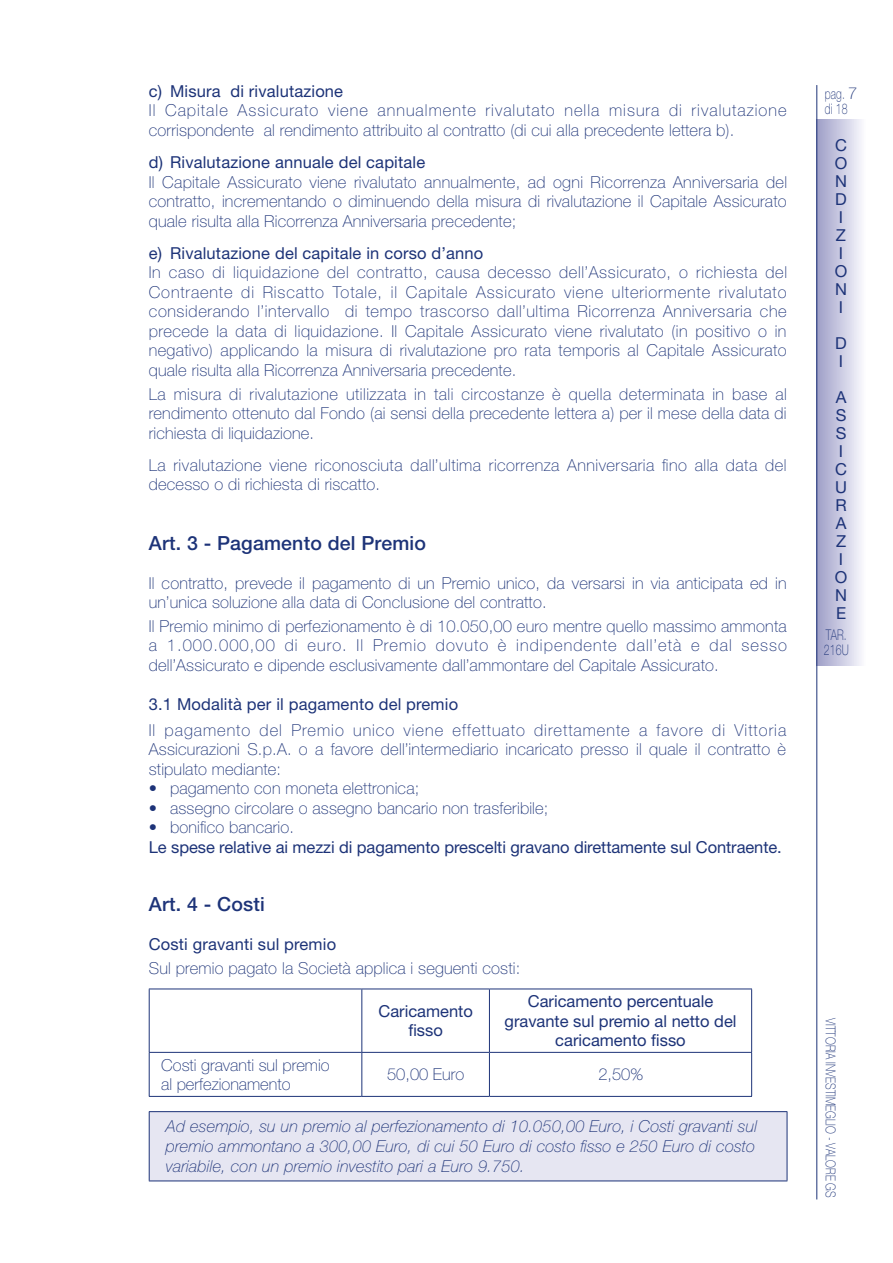
<style>
.page{position:relative;width:893px;height:1263px;background:#fff}
.page>*{position:absolute;margin:0;border:0;box-sizing:border-box;transform-origin:0 0}
.t1{font:500 19.5px "Helvetica Neue LT Std";letter-spacing:.01em;color:#1d3378}
.t2{font:100 16.5px/19.5px "Helvetica Neue LT Std";letter-spacing:.01em;color:#1d3378;text-align:justify}
.t3{font:16.5px/18px "Helvetica Neue LT Std";color:#1d3378}
.t4{font:italic 100 16.5px/20.2px "Helvetica Neue LT Std";letter-spacing:.01em;color:#1d3378}
.t5{font:100 16.5px/19.5px "Helvetica Neue LT Std";letter-spacing:.035em;color:#1d3378}
.t6{font:100 16.5px/19.5px "Helvetica Neue LT Std";letter-spacing:.03em;color:#1d3378}
.t7{font:100 14.7px/15px "Helvetica Neue LT Std";letter-spacing:.01em;color:#1d3378;scale:.71 1}
.t8{font:100 13.65px "Helvetica Neue LT Std";color:#1d3378;scale:.77 1}
.s1{font-size:16.5px}
</style>
<div class="page">
<div style="left:817px;top:120px;width:48px;height:546px;background:linear-gradient(to right,#9e9fc8,#f9f8fd)"></div>
<hr style="left:816px;top:85px;width:1px;height:1114px;background:#1d3378">
<hr style="left:149px;top:988px;width:213px;height:1px;background:#1d3378">
<hr style="left:149px;top:989px;width:1px;height:63px;background:#1d3378">
<hr style="left:362px;top:988px;width:127px;height:1px;background:#1d3378">
<hr style="left:361px;top:989px;width:1px;height:63px;background:#1d3378">
<hr style="left:489px;top:988px;width:263px;height:1px;background:#1d3378">
<hr style="left:489px;top:989px;width:1px;height:63px;background:#1d3378">
<hr style="left:751px;top:989px;width:1px;height:63px;background:#1d3378">
<hr style="left:149px;top:1052px;width:213px;height:1px;background:#1d3378">
<hr style="left:149px;top:1053px;width:1px;height:43px;background:#1d3378">
<hr style="left:362px;top:1052px;width:127px;height:1px;background:#1d3378">
<hr style="left:361px;top:1053px;width:1px;height:43px;background:#1d3378">
<hr style="left:489px;top:1052px;width:263px;height:1px;background:#1d3378">
<hr style="left:489px;top:1053px;width:1px;height:43px;background:#1d3378">
<hr style="left:751px;top:1053px;width:1px;height:43px;background:#1d3378">
<hr style="left:149px;top:1096px;width:213px;height:1px;background:#1d3378">
<hr style="left:362px;top:1096px;width:127px;height:1px;background:#1d3378">
<hr style="left:489px;top:1096px;width:263px;height:1px;background:#1d3378">
<div style="left:149px;top:1112px;width:638px;height:69px;background:#e6e6f2"></div>
<hr style="left:149px;top:1111px;width:638px;height:1px;background:#1d3378">
<hr style="left:149px;top:1112px;width:1px;height:68px;background:#1d3378">
<hr style="left:787px;top:1112px;width:1px;height:68px;background:#1d3378">
<hr style="left:149px;top:1180px;width:638px;height:1px;background:#1d3378">
<p class="t3" style="left:149px;top:82px;width:196px">c) Misura di rivalutazione</p>
<p class="t5" style="left:149px;top:101px;width:639px">Il Capitale Assicurato viene annualmente rivalutato nella misura di rivalutazione corrispondente al rendimento attribuito al contratto (di cui alla precedente lettera b).</p>
<p class="t3" style="left:149px;top:153px;width:278px">d) Rivalutazione annuale del capitale</p>
<p class="t2" style="left:149px;top:172px;width:640px">Il Capitale Assicurato viene rivalutato annualmente, ad ogni Ricorrenza Anniversaria del contratto, incrementando o diminuendo della misura di rivalutazione il Capitale Assicurato quale risulta alla Ricorrenza Anniversaria precedente;</p>
<p class="t3" style="left:149px;top:244px;width:336px">e) Rivalutazione del capitale in corso d’anno</p>
<p class="t2" style="left:149px;top:263px;width:640px">In caso di liquidazione del contratto, causa decesso dell’Assicurato, o richiesta del Contraente di Riscatto Totale, il Capitale Assicurato viene ulteriormente rivalutato considerando l’intervallo di tempo trascorso dall’ultima Ricorrenza Anniversaria che precede la data di liquidazione. Il Capitale Assicurato viene rivalutato (in positivo o in negativo) applicando la misura di rivalutazione pro rata temporis al Capitale Assicurato quale risulta alla Ricorrenza Anniversaria precedente.</p>
<p class="t2" style="left:149px;top:384px;width:639px">La misura di rivalutazione utilizzata in tali circostanze è quella determinata in base al rendimento ottenuto dal Fondo (ai sensi della precedente lettera a) per il mese della data di richiesta di liquidazione.</p>
<p class="t6" style="left:149px;top:455px;width:639px">La rivalutazione viene riconosciuta dall’ultima ricorrenza Anniversaria fino alla data del decesso o di richiesta di riscatto.</p>
<p class="t1" style="left:149px;top:531px;width:279px">Art. 3 - Pagamento del Premio</p>
<p class="t2" style="left:149px;top:573px;width:639px">Il contratto, prevede il pagamento di un Premio unico, da versarsi in via anticipata ed in un’unica soluzione alla data di Conclusione del contratto.</p>
<p class="t2" style="left:149px;top:616px;width:640px">Il Premio minimo di perfezionamento è di 10.050,00 euro mentre quello massimo ammonta a 1.000.000,00 di euro. Il Premio dovuto è indipendente dall’età e dal sesso dell’Assicurato e dipende esclusivamente dall’ammontare del Capitale Assicurato.</p>
<p class="t3" style="left:149px;top:695px;width:311px">3.1 Modalità per il pagamento del premio</p>
<p class="t2" style="left:149px;top:720px;width:639px">Il pagamento del Premio unico viene effettuato direttamente a favore di Vittoria Assicurazioni S.p.A. o a favore dell’intermediario incaricato presso il quale il contratto è stipulato mediante:</p>
<p class="t2" style="left:149px;top:779px;width:272px">• pagamento con moneta elettronica;</p>
<p class="t2" style="left:149px;top:798px;width:401px">• assegno circolare o assegno bancario non trasferibile;</p>
<p class="t2" style="left:149px;top:818px;width:147px">• bonifico bancario.</p>
<p class="t3" style="left:149px;top:838px;width:634px">Le spese relative ai mezzi di pagamento prescelti gravano direttamente sul Contraente.</p>
<p class="t1" style="left:149px;top:893px;width:117px">Art. 4 - Costi</p>
<p class="t3" style="left:149px;top:935px;width:189px">Costi gravanti sul premio</p>
<p class="t2" style="left:149px;top:958px;width:373px">Sul premio pagato la Società applica i seguenti costi:</p>
<p class="t3" style="left:378px;top:1001px;width:96px;line-height:19.8px;text-align:center">Caricamento fisso</p>
<p class="t3" style="left:505px;top:991px;width:233px;line-height:19.8px;text-align:center">Caricamento percentuale gravante sul premio al netto del caricamento fisso</p>
<p class="t2" style="left:161px;top:1055px;width:170px">Costi gravanti sul premio al perfezionamento</p>
<p class="t2" style="left:387px;top:1065px;width:79px">50,00 Euro</p>
<p class="t2" style="left:598px;top:1065px;width:46px">2,50%</p>
<p class="t4" style="left:166px;top:1116px;width:593px">Ad esempio, su un premio al perfezionamento di 10.050,00 Euro, i Costi gravanti sul premio ammontano a 300,00 Euro, di cui 50 Euro di costo fisso e 250 Euro di costo variabile, con un premio investito pari a Euro 9.750.</p>
<p class="t7" style="left:825px;top:86px;width:47px">pag. <span class="s1">7 </span>di 18</p>
<p class="t3" style="left:835px;top:136px;width:14px">C<br>O<br>N<br>D<br>I<br>Z<br>I<br>O<br>N<br>I</p>
<p class="t3" style="left:835px;top:334px;width:13px">D<br>I</p>
<p class="t3" style="left:835px;top:388px;width:14px">A<br>S<br>S<br>I<br>C<br>U<br>R<br>A<br>Z<br>I<br>O<br>N<br>E</p>
<p class="t7" style="left:824px;top:627px;width:37px">TAR.<br>216U</p>
<p class="t8" style="left:839px;top:1018px;width:234px;rotate:90deg">VITTORIA INVESTIMEGLIO - VALORE GS</p>
</div>
